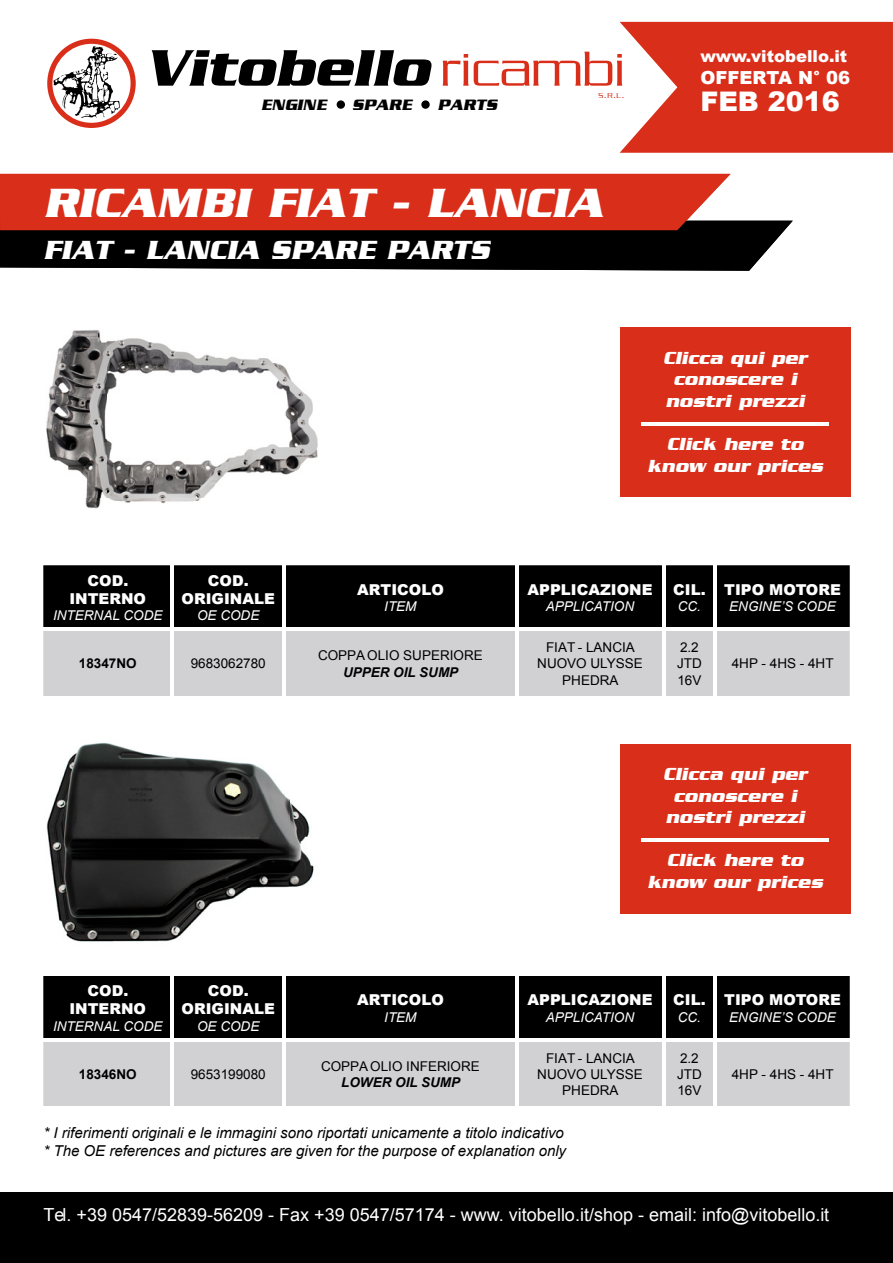
<style>
.page{position:relative;width:893px;height:1263px;background:#fff}
.page>*{position:absolute;margin:0;border:0;box-sizing:border-box;transform-origin:0 0}
.t1{font:italic 700 53.1px "Serpentine";color:#000}
.t2{font:italic 700 42px "Serpentine";color:#fff}
.t3{font:italic 700 27px "Serpentine";color:#fff}
.t4{font:900 27px "Arial";color:#fff}
.t5{font:italic 700 18px/21.6px "Serpentine";color:#fff;text-align:center}
.t6{font:18px "Arial";color:#fff}
.t7{font:900 18px "Arial";color:#fff}
.t8{font:900 16.5px "Arial";color:#fff}
.t9{font:italic 700 15.45px "Serpentine";color:#000}
.t10{font:italic 15px/18px "Arial";color:#000}
.t11{font:900 15px/18px "Arial";color:#fff;text-align:center}
.t12{font:13.5px/16.2px "Arial";color:#000;text-align:center}
.t13{font:italic 13.5px "Arial";color:#fff}
.t14{font:italic 700 13.5px "Arial";color:#000}
.t15{font:700 13.5px "Arial";color:#000}
.t16{font:300 7.8px "Serpentine";color:#d92e1a}
.s1{font-weight:300;font-style:normal;color:#d92e1a}
.s2{font-size:11.1px}
</style>
<div class="page">
<img style="left:46px;top:742px;width:268px;height:200px">
<img style="left:46px;top:330px;width:272px;height:179px">
<div style="left:0;top:1192px;width:893px;height:70px;background:#000"></div>
<svg style="left:620px;top:22px;width:273px;height:131px;background:#dd4432"></svg>
<svg style="left:47px;top:39px;width:89px;height:89px"></svg>
<div style="left:337px;top:100px;width:8px;height:9px;background:#000;border-radius:50%"></div>
<div style="left:421px;top:100px;width:9px;height:9px;background:#000;border-radius:50%"></div>
<svg style="left:0;top:174px;width:793px;height:97px;background:#842c22"></svg>
<div style="left:43px;top:565px;width:807px;height:62px;background:#000"></div>
<div style="left:43px;top:631px;width:807px;height:65px;background:#d1d1d4"></div>
<hr style="left:171px;top:565px;width:3px;height:63px;background:#fff">
<hr style="left:283px;top:565px;width:3px;height:63px;background:#fff">
<hr style="left:515px;top:565px;width:3px;height:63px;background:#fff">
<hr style="left:662px;top:565px;width:3px;height:63px;background:#fff">
<hr style="left:714px;top:565px;width:3px;height:63px;background:#fff">
<hr style="left:171px;top:631px;width:3px;height:65px;background:#fff">
<hr style="left:283px;top:631px;width:3px;height:65px;background:#fff">
<hr style="left:515px;top:631px;width:3px;height:65px;background:#fff">
<hr style="left:662px;top:631px;width:3px;height:65px;background:#fff">
<hr style="left:714px;top:631px;width:3px;height:65px;background:#fff">
<div style="left:43px;top:976px;width:807px;height:62px;background:#000"></div>
<div style="left:43px;top:1042px;width:807px;height:64px;background:#d1d1d4"></div>
<hr style="left:171px;top:976px;width:3px;height:62px;background:#fff">
<hr style="left:283px;top:976px;width:3px;height:62px;background:#fff">
<hr style="left:515px;top:976px;width:3px;height:62px;background:#fff">
<hr style="left:662px;top:976px;width:3px;height:62px;background:#fff">
<hr style="left:714px;top:976px;width:3px;height:62px;background:#fff">
<hr style="left:171px;top:1041px;width:3px;height:66px;background:#fff">
<hr style="left:283px;top:1041px;width:3px;height:66px;background:#fff">
<hr style="left:515px;top:1041px;width:3px;height:66px;background:#fff">
<hr style="left:662px;top:1041px;width:3px;height:66px;background:#fff">
<hr style="left:714px;top:1041px;width:3px;height:66px;background:#fff">
<div style="left:620px;top:744px;width:230px;height:169px;background:#d92e1a"></div>
<hr style="left:641px;top:839px;width:188px;height:3px;background:#fff">
<div style="left:620px;top:327px;width:230px;height:170px;background:#d92e1a"></div>
<hr style="left:641px;top:422px;width:188px;height:3px;background:#fff">
<h1 class="t1" style="left:146px;top:40px;width:481px">Vitobello <span class="s1">ricambi</span></h1>
<p class="t9" style="left:261px;top:96px;width:67px">ENGINE</p>
<p class="t9" style="left:352px;top:96px;width:61px">SPARE</p>
<p class="t9" style="left:438px;top:96px;width:61px">PARTS</p>
<p class="t16" style="left:599px;top:92px;width:28px">S<span class="s2">.</span>R<span class="s2">.</span>L<span class="s2">.</span></p>
<h2 class="t2" style="left:43px;top:181px;width:561px">RICAMBI FIAT - LANCIA</h2>
<h3 class="t3" style="left:43px;top:236px;width:448px">FIAT - LANCIA SPARE PARTS</h3>
<p class="t8" style="left:700px;top:44px;width:148px">www.vitobello.it</p>
<h3 class="t7" style="left:700px;top:64px;width:151px">OFFERTA N° 06</h3>
<h3 class="t4" style="left:700px;top:81px;width:141px">FEB 2016</h3>
<h3 class="t5" style="left:663px;top:347px;width:146px">Clicca qui per conoscere i nostri prezzi</h3>
<h3 class="t5" style="left:647px;top:433px;width:177px">Click here to know our prices</h3>
<p class="t11" style="left:69px;top:571px;width:78px">COD.<br>INTERNO</p>
<p class="t13" style="left:53px;top:606px;width:111px">INTERNAL CODE</p>
<p class="t11" style="left:182px;top:571px;width:95px">COD.<br>ORIGINALE</p>
<p class="t13" style="left:197px;top:606px;width:64px">OE CODE</p>
<p class="t15" style="left:79px;top:654px;width:59px">18347NO</p>
<p class="t12" style="left:191px;top:655px;width:77px">9683062780</p>
<p class="t11" style="left:357px;top:580px;width:88px">ARTICOLO</p>
<p class="t13" style="left:384px;top:597px;width:34px">ITEM</p>
<p class="t12" style="left:318px;top:647px;width:166px">COPPA OLIO SUPERIORE</p>
<p class="t14" style="left:343px;top:663px;width:117px">UPPER OIL SUMP</p>
<p class="t11" style="left:69px;top:981px;width:78px">COD.<br>INTERNO</p>
<p class="t13" style="left:53px;top:1017px;width:111px">INTERNAL CODE</p>
<p class="t11" style="left:182px;top:981px;width:95px">COD.<br>ORIGINALE</p>
<p class="t13" style="left:197px;top:1017px;width:64px">OE CODE</p>
<p class="t15" style="left:79px;top:1065px;width:59px">18346NO</p>
<p class="t12" style="left:191px;top:1066px;width:77px">9653199080</p>
<p class="t11" style="left:357px;top:990px;width:88px">ARTICOLO</p>
<p class="t13" style="left:384px;top:1008px;width:34px">ITEM</p>
<p class="t12" style="left:321px;top:1058px;width:160px">COPPA OLIO INFERIORE</p>
<p class="t14" style="left:341px;top:1073px;width:121px">LOWER OIL SUMP</p>
<p class="t11" style="left:528px;top:580px;width:126px">APPLICAZIONE</p>
<p class="t13" style="left:546px;top:597px;width:90px">APPLICATION</p>
<p class="t11" style="left:673px;top:580px;width:34px">CIL.</p>
<p class="t13" style="left:678px;top:597px;width:25px">CC.</p>
<p class="t12" style="left:537px;top:639px;width:107px">FIAT - LANCIA<br>NUOVO ULYSSE<br>PHEDRA</p>
<p class="t12" style="left:677px;top:639px;width:26px;text-align:left">2.2<br>JTD<br>16V</p>
<p class="t11" style="left:724px;top:580px;width:118px">TIPO MOTORE</p>
<p class="t13" style="left:729px;top:597px;width:108px">ENGINE’S CODE</p>
<p class="t12" style="left:732px;top:655px;width:103px">4HP - 4HS - 4HT</p>
<h3 class="t5" style="left:663px;top:763px;width:146px">Clicca qui per conoscere i nostri prezzi</h3>
<h3 class="t5" style="left:647px;top:849px;width:177px">Click here to know our prices</h3>
<p class="t11" style="left:528px;top:990px;width:126px">APPLICAZIONE</p>
<p class="t13" style="left:546px;top:1008px;width:90px">APPLICATION</p>
<p class="t11" style="left:673px;top:990px;width:34px">CIL.</p>
<p class="t13" style="left:678px;top:1008px;width:25px">CC.</p>
<p class="t12" style="left:537px;top:1050px;width:107px">FIAT - LANCIA<br>NUOVO ULYSSE<br>PHEDRA</p>
<p class="t12" style="left:677px;top:1050px;width:26px;text-align:left">2.2<br>JTD<br>16V</p>
<p class="t11" style="left:724px;top:990px;width:118px">TIPO MOTORE</p>
<p class="t13" style="left:729px;top:1008px;width:108px">ENGINE’S CODE</p>
<p class="t12" style="left:732px;top:1066px;width:103px">4HP - 4HS - 4HT</p>
<p class="t10" style="left:44px;top:1124px;width:524px">* I riferimenti originali e le immagini sono riportati unicamente a titolo indicativo * The OE references and pictures are given for the purpose of explanation only</p>
<h3 class="t6" style="left:44px;top:1202px;width:787px">Tel. +39 0547/52839-56209 - Fax +39 0547/57174 - www. vitobello.it/shop - email: info@vitobello.it</h3>
</div>
